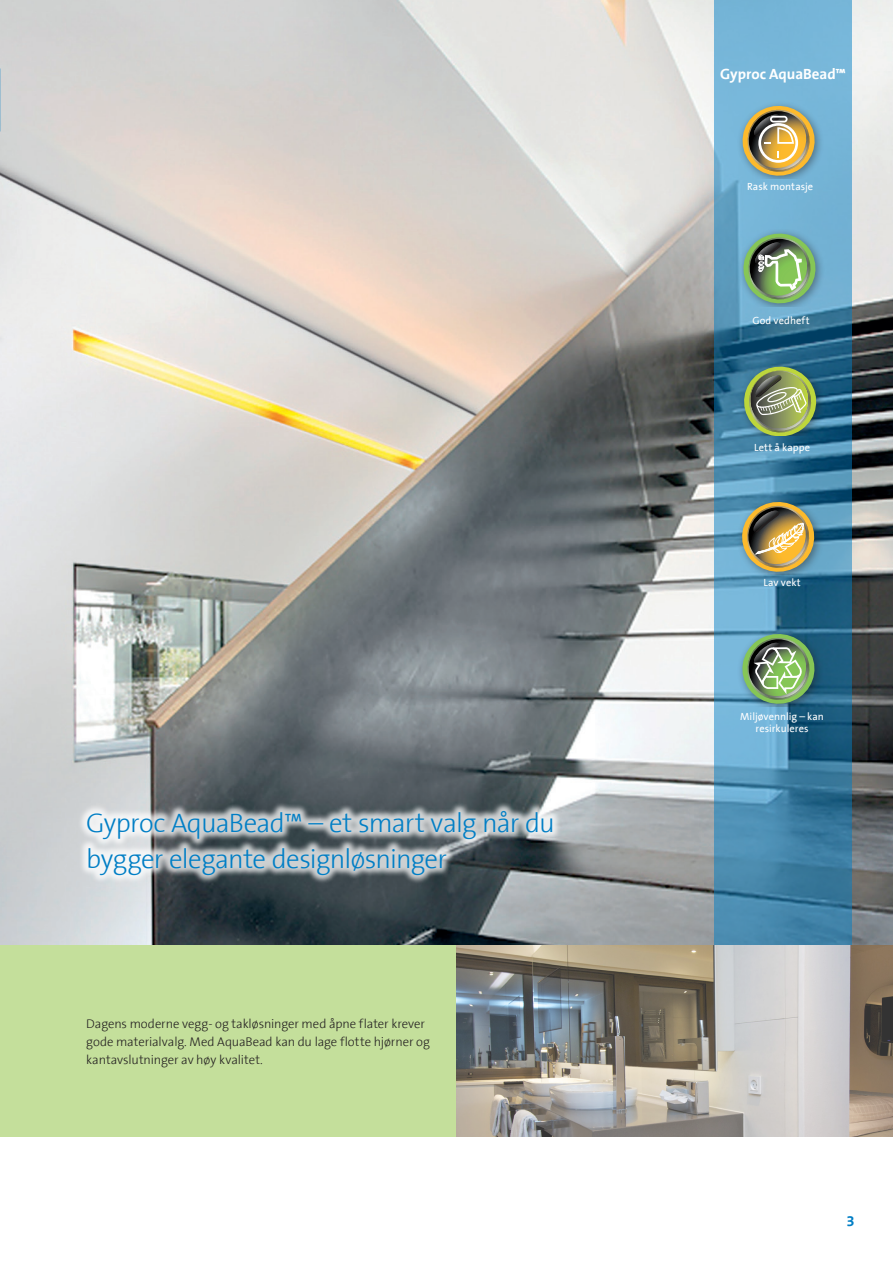
<style>
.page{position:relative;width:893px;height:1263px;background:#fff}
.page>*{position:absolute;margin:0;border:0;box-sizing:border-box;transform-origin:0 0}
.t1{font:300 27px/36px "The Sans B3";letter-spacing:-.03em;color:#007ec5}
.t2{font:700 15px "The Sans B7";letter-spacing:-.005em;color:#fff}
.t3{font:700 15px "The Sans B7";color:#007ec5}
.t4{font:300 12.75px/18px "The Sans B3";letter-spacing:-.005em;color:#231f20}
.t5{font:10.5px/12px "The Sans B5 Plain";letter-spacing:.005em;color:#fff;text-align:center}
</style>
<div class="page">
<img style="left:0;top:0;width:893px;height:945px">
<img style="left:455px;top:945px;width:438px;height:191px">
<div style="left:0;top:945px;width:455px;height:191px;background:#c4df9b"></div>
<svg style="left:715px;top:0;width:137px;height:945px;background:#5090b3"></svg>
<div style="left:78px;top:802px;width:484px;height:82px;background:#fff;opacity:.75"></div>
<div style="left:737px;top:102px;width:87px;height:76px;background:#231f20;opacity:.45"></div>
<img style="left:742px;top:106px;width:73px;height:70px">
<div style="left:736px;top:498px;width:88px;height:76px;background:#231f20;opacity:.45"></div>
<img style="left:742px;top:502px;width:72px;height:70px">
<div style="left:738px;top:230px;width:87px;height:76px;background:#231f20;opacity:.45"></div>
<svg style="left:743px;top:234px;width:72px;height:69px;background:#7aa278"></svg>
<div style="left:738px;top:360px;width:88px;height:76px;background:#231f20;opacity:.45"></div>
<img style="left:742px;top:363px;width:76px;height:74px">
<div style="left:737px;top:630px;width:87px;height:76px;background:#231f20;opacity:.45"></div>
<img style="left:742px;top:634px;width:72px;height:70px">
<div style="left:0;top:802px;width:13px;height:143px;background:#c7cbce"></div>
<h1 class="t1" style="left:86px;top:806px;width:470px">Gyproc AquaBead™ – et smart valg når du bygger elegante designløsninger</h1>
<p class="t4" style="left:86px;top:1015px;width:345px">Dagens moderne vegg- og takløsninger med åpne flater krever gode materialvalg. Med AquaBead kan du lage flotte hjørner og kantavslutninger av høy kvalitet.</p>
<p class="t2" style="left:720px;top:66px;width:127px">Gyproc AquaBead™</p>
<p class="t5" style="left:747px;top:181px;width:68px">Rask montasje</p>
<p class="t5" style="left:752px;top:315px;width:59px">God vedheft</p>
<p class="t5" style="left:754px;top:442px;width:58px">Lett å kappe</p>
<p class="t5" style="left:763px;top:577px;width:39px">Lav vekt</p>
<p class="t5" style="left:740px;top:711px;width:85px">Miljøvennlig – kan resirkuleres</p>
<p class="t3" style="left:846px;top:1213px;width:10px">3</p>
</div>
